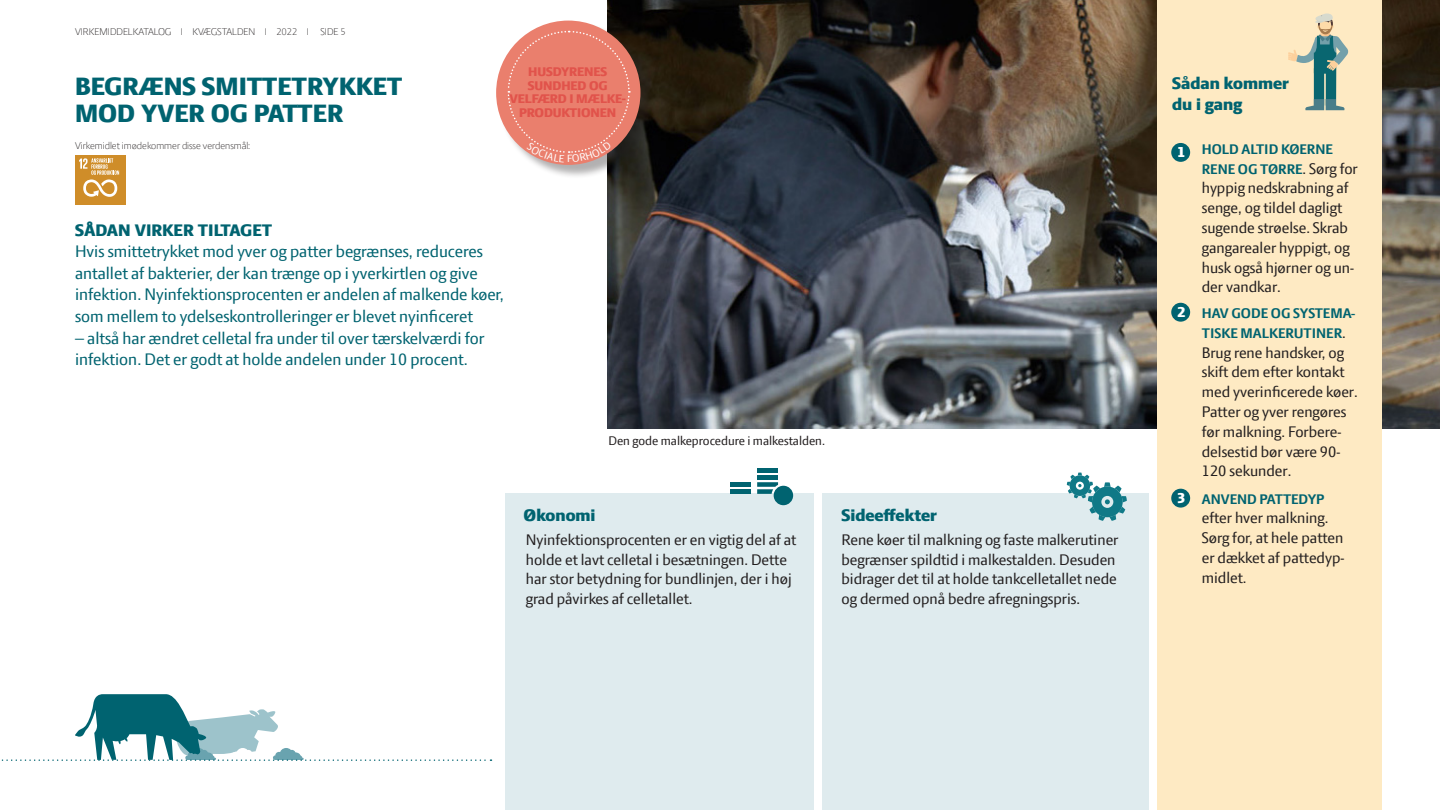
<style>
.page{position:relative;width:1440px;height:810px;background:#fff}
.page>*{position:absolute;margin:0;border:0;box-sizing:border-box;transform-origin:0 0}
.t1{font:800 27px/27px "LF Press Sans";color:#006370}
.t2{font:18px/21.6px "LF Press Sans";color:#006370}
.t3{font:800 18px/21.6px "LF Press Sans";color:#006370}
.t4{font:16.5px/19.8px "LF Press Sans";color:#231f20}
.t5{font:800 15.75px "LF Press Sans";color:#fff}
.t6{font:700 15px/19.8px "LF Press Sans";color:#006370}
.t7{font:800 13.5px "LF Press Sans";letter-spacing:-.01em;color:#e1534b}
.t8{font:13.5px "LF Press Sans";color:#231f20}
.t9{font:300 10.5px "LF Press Sans";color:#231f20}
.s1{font-weight:400;font-size:16.5px;color:#231f20}
</style>
<div class="page">
<img style="left:608px;top:0;width:832px;height:428px">
<div style="left:1158px;top:0;width:224px;height:810px;background:#feeac3"></div>
<div style="left:822px;top:494px;width:327px;height:316px;background:#dfebee"></div>
<div style="left:506px;top:494px;width:308px;height:316px;background:#dfebee"></div>
<div style="left:1171px;top:303px;width:19px;height:19px;background:#006370;border-radius:50%"></div>
<div style="left:1171px;top:489px;width:19px;height:19px;background:#006370;border-radius:50%"></div>
<div style="left:730px;top:489px;width:21px;height:5px;background:#006370"></div>
<div style="left:730px;top:482px;width:21px;height:5px;background:#006370"></div>
<div style="left:757px;top:475px;width:21px;height:5px;background:#006370"></div>
<div style="left:757px;top:468px;width:21px;height:5px;background:#006370"></div>
<div style="left:774px;top:486px;width:19px;height:19px;background:#006370;border-radius:50%"></div>
<svg style="left:757px;top:482px;width:21px;height:12px"></svg>
<svg style="left:1067px;top:473px;width:60px;height:48px"></svg>
<svg style="left:1288px;top:14px;width:61px;height:96px"></svg>
<div style="left:1171px;top:143px;width:19px;height:19px;background:#006370;border-radius:50%"></div>
<div style="left:75px;top:155px;width:50px;height:50px;background:#cf8d29"></div>
<svg style="left:79px;top:158px;width:40px;height:39px"></svg>
<svg style="left:1px;top:694px;width:490px;height:67px"></svg>
<div style="left:498px;top:22px;width:157px;height:157px;background:#231f20;opacity:.35"></div>
<div style="left:496px;top:21px;width:145px;height:144px;background:#ea7f6d;border-radius:50%"></div>
<svg style="left:507px;top:30px;width:124px;height:133px"></svg>
<p class="t9" style="left:75px;top:25px;width:272px">VIRKEMIDDELKATALOG I KVÆGSTALDEN I 2022 I SIDE 5</p>
<p class="t1" style="left:75px;top:73px;width:329px">BEGRÆNS SMITTETRYKKET<br>MOD YVER OG PATTER</p>
<p class="t9" style="left:75px;top:140px;width:176px">Virkemidlet imødekommer disse verdensmål:</p>
<p class="t7" style="left:528px;top:64px;width:80px">HUSDYRENES</p>
<p class="t7" style="left:528px;top:77px;width:81px">SUNDHED OG</p>
<p class="t7" style="left:510px;top:91px;width:118px">VELFÆRD I MÆLKE-</p>
<p class="t7" style="left:519px;top:104px;width:99px">PRODUKTIONEN</p>
<p class="t3" style="left:75px;top:219px;width:199px">SÅDAN VIRKER TILTAGET</p>
<p class="t2" style="left:75px;top:240px;width:430px">Hvis smittetrykket mod yver og patter begrænses, reduceres antallet af bakterier, der kan trænge op i yverkirtlen og give infektion. Nyinfektionsprocenten er andelen af malkende køer, som mellem to ydelseskontrolleringer er blevet nyinficeret</p>
<p class="t2" style="left:75px;top:327px;width:411px">– altså har ændret celletal fra under til over tærskelværdi for infektion. Det er godt at holde andelen under 10 procent.</p>
<p class="t8" style="left:608px;top:433px;width:218px">Den gode malkeprocedure i malkestalden.</p>
<p class="t3" style="left:524px;top:504px;width:73px">Økonomi</p>
<p class="t4" style="left:526px;top:529px;width:272px">Nyinfektionsprocenten er en vigtig del af at holde et lavt celletal i besætningen. Dette har stor betydning for bundlinjen, der i høj grad påvirkes af celletallet.</p>
<p class="t3" style="left:841px;top:504px;width:97px">Sideeffekter</p>
<p class="t4" style="left:841px;top:529px;width:279px">Rene køer til malkning og faste malkerutiner begrænser spildtid i malkestalden. Desuden bidrager det til at holde tankcelletallet nede og dermed opnå bedre afregningspris.</p>
<p class="t3" style="left:1172px;top:72px;width:118px">Sådan kommer du i gang</p>
<p class="t5" style="left:1177px;top:143px;width:9px">1</p>
<p class="t6" style="left:1202px;top:139px;width:158px">HOLD ALTID KØERNE<br>RENE OG TØRRE<span class="s1">. Sørg for</span></p>
<p class="t4" style="left:1202px;top:178px;width:154px">hyppig nedskrabning af senge, og tildel dagligt sugende strøelse. Skrab gangarealer hyppigt, og husk også hjørner og un&shy;der vandkar.</p>
<p class="t6" style="left:1202px;top:303px;width:155px">HAV GODE OG SYSTEMA-<br>TISKE MALKERUTINER<span class="s1">.</span></p>
<p class="t4" style="left:1202px;top:342px;width:158px">Brug rene handsker, og skift dem efter kontakt med yverinficerede køer.<br>Patter og yver rengøres før malkning. Forbere&shy;delsestid bør være 90-<br>120 sekunder.</p>
<p class="t6" style="left:1202px;top:489px;width:124px">ANVEND PATTEDYP</p>
<p class="t4" style="left:1202px;top:508px;width:144px">efter hver malkning.<br>Sørg for, at hele patten er dækket af pattedyp&shy;midlet.</p>
<p class="t5" style="left:1177px;top:303px;width:9px">2</p>
<p class="t5" style="left:1177px;top:489px;width:9px">3</p>
</div>
